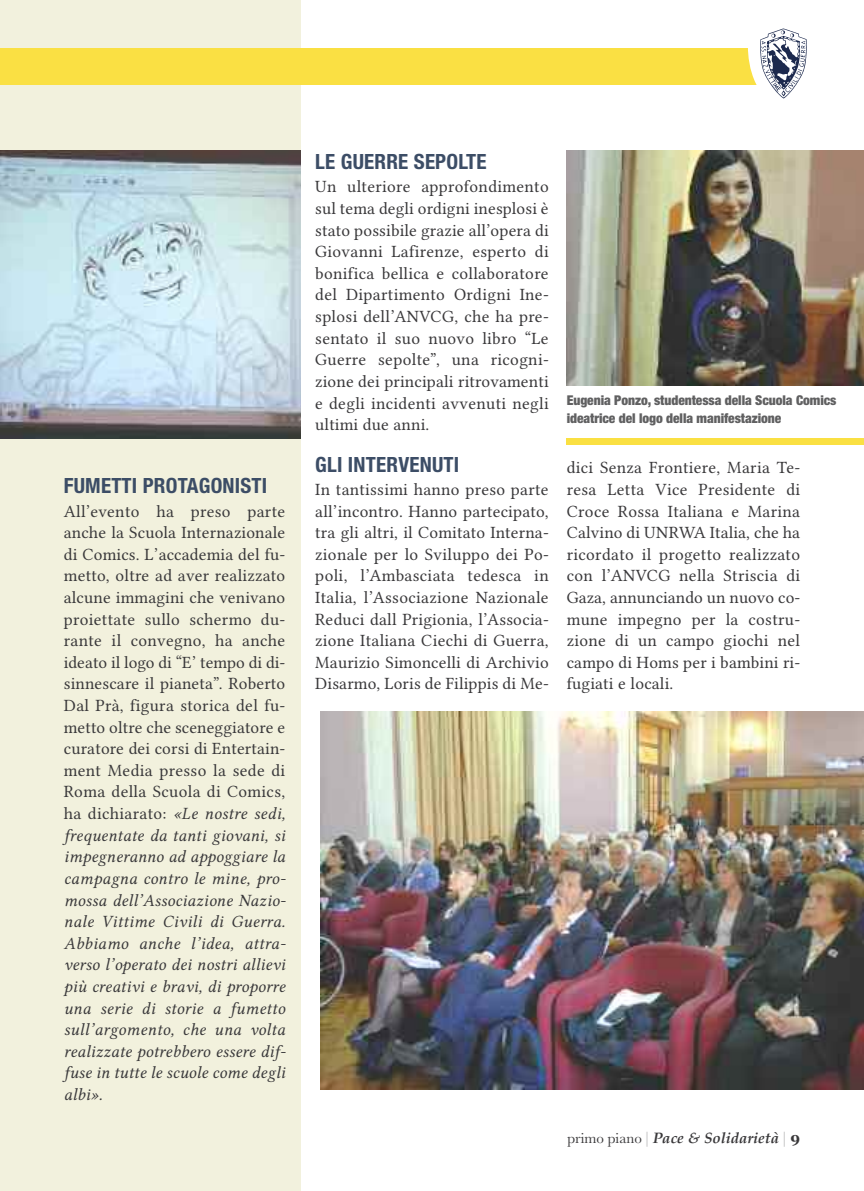
<style>
.page{position:relative;width:864px;height:1191px;background:#fff}
.page>*{position:absolute;margin:0;border:0;box-sizing:border-box;transform-origin:0 0}
.t1{font:700 condensed 21px "Helvetica Neue";letter-spacing:.01em;color:#3c4d66}
.t2{font:17.25px/21.6px "Lin Libertine";letter-spacing:.01em;color:#39383a;text-align:justify}
.t3{font:17.25px/21.6px "Lin Libertine I";letter-spacing:.01em;color:#39383a;text-align:justify}
.t4{font:italic 700 15px "Palatino Linotype";color:#39383a}
.t5{font:900 condensed 13.5px/17.9px "Helvetica Neue";letter-spacing:-.005em;color:#606061}
.s1{font-family:"Lin Libertine"}
.s2{font-family:"Baskerville";font-weight:400;font-style:normal}
.s3{font-family:"Helvetica";font-weight:300;font-style:normal;color:#c3c3c4}
.s4{font-family:"Georgia";font-style:normal}
</style>
<div class="page">
<div style="left:0;top:0;width:301px;height:1191px;background:#f2f1dd"></div>
<div style="left:0;top:49px;width:771px;height:36px;background:#fae043"></div>
<svg style="left:747px;top:29px;width:59px;height:70px"></svg>
<img style="left:0;top:151px;width:301px;height:288px">
<img style="left:320px;top:711px;width:543px;height:378px">
<img style="left:566px;top:151px;width:297px;height:234px">
<div style="left:566px;top:438px;width:297px;height:7px;background:#fae043"></div>
<p class="t1" style="left:64px;top:468px;width:205px">FUMETTI PROTAGONISTI</p>
<p class="t2" style="left:64px;top:500px;width:223px">All’evento ha preso parte anche la Scuola Internazionale di Comics. L’accademia del fu&shy;metto, oltre ad aver realizzato alcune immagini che venivano proiettate sullo schermo du&shy;rante il convegno, ha anche ideato il logo di “E’ tempo di di&shy;sinnescare il pianeta”. Roberto Dal Prà, figura storica del fu&shy;metto oltre che sceneggiatore e curatore dei corsi di Entertain&shy;ment Media presso la sede di Roma della Scuola di Comics,</p>
<p class="t3" style="left:64px;top:802px;width:223px"><span class="s1">ha dichiarato:</span> «Le nostre sedi, frequentate da tanti giovani, si impegneranno ad appoggiare la campagna contro le mine, pro&shy;mossa dell’Associazione Nazio&shy;nale Vittime Civili di Guerra.<br>Abbiamo anche l’idea, attra&shy;verso l’operato dei nostri allievi più creativi e bravi, di proporre una serie di storie a fumetto sull’argomento, che una volta realizzate potrebbero essere dif&shy;fuse in tutte le scuole come degli albi».</p>
<p class="t1" style="left:315px;top:144px;width:173px">LE GUERRE SEPOLTE</p>
<p class="t2" style="left:315px;top:176px;width:235px">Un ulteriore approfondimento sul tema degli ordigni inesplosi è stato possibile grazie all’opera di Giovanni Lafirenze, esperto di bonifica bellica e collaboratore del Dipartimento Ordigni Ine&shy;splosi dell’ANVCG, che ha pre&shy;sentato il suo nuovo libro “Le Guerre sepolte”, una ricogni&shy;zione dei principali ritrovamenti e degli incidenti avvenuti negli ultimi due anni.</p>
<p class="t1" style="left:315px;top:447px;width:145px">GLI INTERVENUTI</p>
<p class="t2" style="left:315px;top:478px;width:235px">In tantissimi hanno preso parte all’incontro. Hanno partecipato, tra gli altri, il Comitato Interna&shy;zionale per lo Sviluppo dei Po&shy;poli, l’Ambasciata tedesca in Italia, l’Associazione Nazionale Reduci dall Prigionia, l’Associa&shy;zione Italiana Ciechi di Guerra, Maurizio Simoncelli di Archivio Disarmo, Loris de Filippis di Me-</p>
<p class="t5" style="left:566px;top:391px;width:271px">Eugenia Ponzo, studentessa della Scuola Comics ideatrice del logo della manifestazione</p>
<p class="t2" style="left:566px;top:456px;width:235px">dici Senza Frontiere, Maria Te&shy;resa Letta Vice Presidente di Croce Rossa Italiana e Marina Calvino di UNRWA Italia, che ha ricordato il progetto realizzato con l’ANVCG nella Striscia di Gaza, annunciando un nuovo co&shy;mune impegno per la costru&shy;zione di un campo giochi nel campo di Homs per i bambini ri&shy;fugiati e locali.</p>
<p class="t4" style="left:567px;top:1128px;width:234px"><span class="s2">primo piano</span> <span class="s3">|</span> Pace &amp; Solidarietà <span class="s3">|</span> <span class="s4">9</span></p>
</div>
